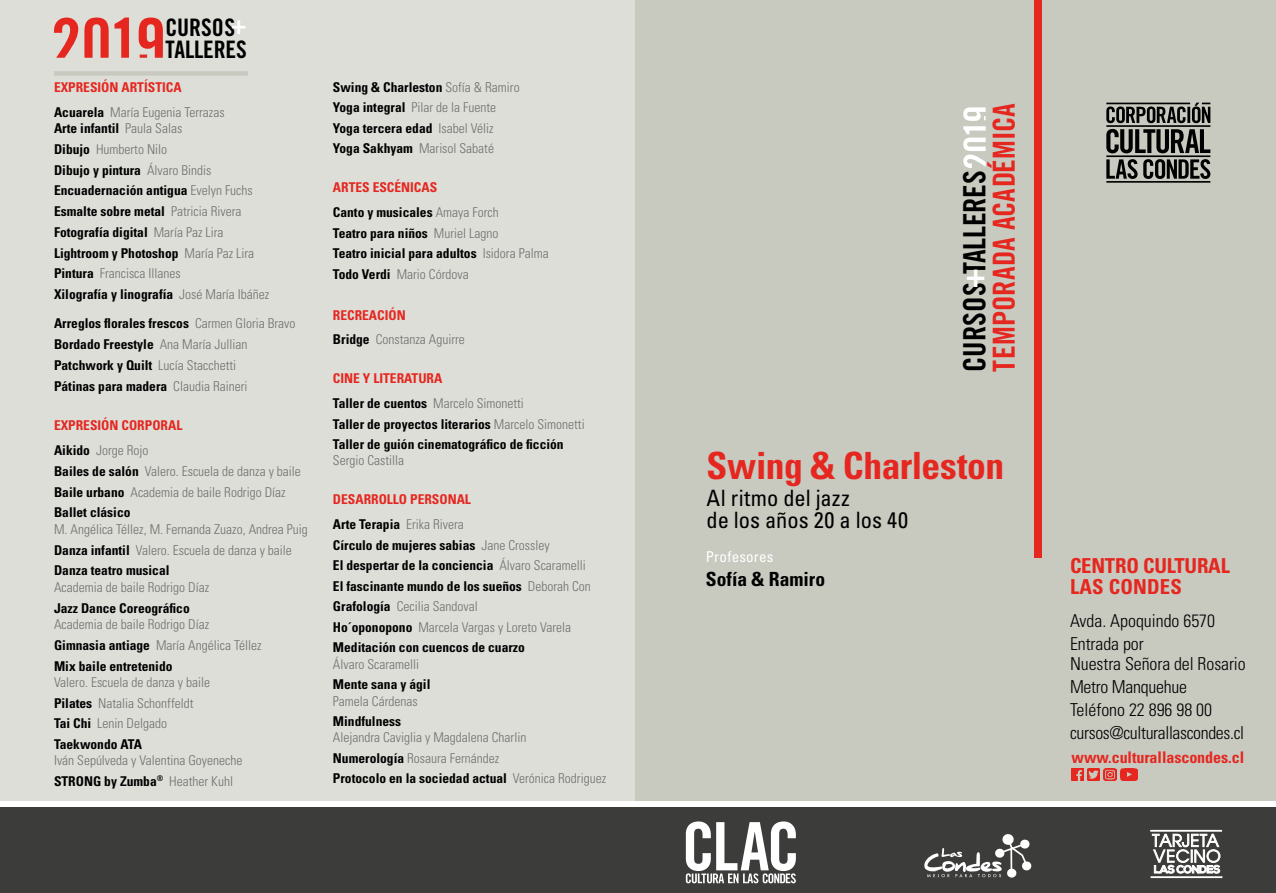
<style>
.page{position:relative;width:1276px;height:893px;background:#fff}
.page>*{position:absolute;margin:0;border:0;box-sizing:border-box;transform-origin:0 0}
.t1{font:700 condensed 37.5px "Univers LT Std";letter-spacing:-.01em;color:#e52720}
.t2{font:34.35px "Trade Gothic LT Std Bd Cn 20";color:#fff}
.t3{font:30.75px "Trade Gothic LT Std Bd Cn 20";letter-spacing:-.01em;color:#000}
.t4{font:30.3px "Trade Gothic LT Std Bd Cn 20";letter-spacing:.005em;color:#e52720}
.t5{font:26.85px "Trade Gothic LT Std Bd Cn 20";color:#fff}
.t6{font:24.15px/21.8px "Trade Gothic LT Std Bd Cn 20";letter-spacing:-.01em;color:#000}
.t7{font:condensed 22.5px/22.5px "Univers LT Std";color:#000}
.t8{font:700 condensed 20.7px/21px "Univers LT Std";letter-spacing:-.01em;color:#e52720}
.t9{font:700 condensed 19.5px "Univers LT Std";letter-spacing:.005em;color:#000}
.t10{font:300 condensed 17.85px/23px "Univers LT Std";letter-spacing:-.005em;color:#000}
.t11{font:700 condensed 16.05px "Univers LT Std";letter-spacing:-.005em;color:#e52720}
.t12{font:condensed 15px "Univers LT Std";letter-spacing:.015em;color:#fff}
.t13{font:700 condensed 13.5px/20.7px "Univers LT Std";color:#000}
.t14{font:300 condensed 13.5px/20.7px "Univers LT Std";color:#706f6f}
.t15{font:700 condensed 13.5px/25px "Univers LT Std";color:#e52720}
.s1{font-weight:700;color:#e52720}
.s2{font-weight:700;color:#000}
.s3{font-weight:300;color:#706f6f}
.s4{color:#000}
.s5{color:#e52720}
</style>
<div class="page">
<div style="left:0;top:0;width:635px;height:801px;background:#ddded8"></div>
<div style="left:0;top:807px;width:1276px;height:86px;background:#3c3c3b"></div>
<svg style="left:686px;top:821px;width:110px;height:62px"></svg>
<svg style="left:924px;top:834px;width:108px;height:44px"></svg>
<div style="left:635px;top:0;width:641px;height:801px;background:#c8c9bf"></div>
<svg style="left:1106px;top:129px;width:104px;height:24px"></svg>
<svg style="left:1106px;top:159px;width:104px;height:20px"></svg>
<svg style="left:1106px;top:103px;width:104px;height:20px"></svg>
<hr style="left:1106px;top:125px;width:104px;height:2px;background:#000">
<hr style="left:1106px;top:155px;width:104px;height:2px;background:#000">
<hr style="left:1106px;top:103px;width:84px;height:1px;background:#000">
<hr style="left:1106px;top:181px;width:104px;height:2px;background:#000">
<svg style="left:1151px;top:833px;width:69px;height:40px"></svg>
<hr style="left:1151px;top:877px;width:71px;height:1px;background:#fff">
<hr style="left:1150px;top:830px;width:71px;height:1px;background:#fff">
<svg style="left:963px;top:107px;width:22px;height:61px"></svg>
<svg style="left:54px;top:18px;width:109px;height:40px"></svg>
<div style="left:1034px;top:0;width:7px;height:558px;background:#e52720"></div>
<svg style="left:1071px;top:768px;width:45px;height:12px"></svg>
<img style="left:1120px;top:768px;width:17px;height:12px">
<div style="left:54px;top:71px;width:194px;height:5px;background:#c8c9bf"></div>
<h3 class="t6" style="left:165px;top:16px;width:83px">CURSOS<br>TALLERES</h3>
<h3 class="t5" style="left:231px;top:8px;width:18px">+</h3>
<p class="t14" style="left:54px;top:74px;width:172px;line-height:25px"><span class="s1">EXPRESIÓN ARTÍSTICA<br></span><span class="s2">Acuarela</span> María Eugenia Terrazas</p>
<p class="t13" style="left:54px;top:118px;width:217px">Arte infantil <span class="s3">Paula Salas<br></span>Dibujo <span class="s3">Humberto Nilo<br></span>Dibujo y pintura <span class="s3">Álvaro Bindis<br></span>Encuadernación antigua <span class="s3">Evelyn Fuchs<br></span>Esmalte sobre metal <span class="s3">Patricia Rivera<br></span>Fotografía digital <span class="s3">María Paz Lira<br></span>Lightroom y Photoshop <span class="s3">María Paz Lira<br></span>Pintura <span class="s3">Francisca Illanes<br></span>Xilografía y linografía <span class="s3">José María Ibáñez</span></p>
<p class="t13" style="left:54px;top:313px;width:243px">Arreglos florales frescos <span class="s3">Carmen Gloria Bravo </span>Bordado Freestyle <span class="s3">Ana María Jullian </span>Patchwork y Quilt <span class="s3">Lucía Stacchetti<br></span>Pátinas para madera <span class="s3">Claudia Raineri</span></p>
<p class="t15" style="left:54px;top:413px;width:130px">EXPRESIÓN CORPORAL<br><span class="s4">Aikido</span> <span class="s3">Jorge Rojo</span></p>
<p class="t14" style="left:54px;top:461px;width:248px"><span class="s2">Bailes de salón</span> Valero. Escuela de danza y baile<br><span class="s2">Baile urbano</span> Academia de baile Rodrigo Díaz<br><span class="s2">Ballet clásico</span></p>
<p class="t14" style="left:54px;top:519px;width:255px">M. Angélica Téllez, M. Fernanda Zuazo, Andrea Puig<br><span class="s2">Danza infantil</span> Valero. Escuela de danza y baile<br><span class="s2">Danza teatro musical</span></p>
<p class="t14" style="left:54px;top:577px;width:157px">Academia de baile Rodrigo Díaz</p>
<p class="t13" style="left:54px;top:597px;width:137px">Jazz Dance Coreográfico</p>
<p class="t14" style="left:54px;top:614px;width:209px">Academia de baile Rodrigo Díaz<br><span class="s2">Gimnasia antiage</span> María Angélica Téllez<br><span class="s2">Mix baile entretenido</span></p>
<p class="t14" style="left:54px;top:672px;width:158px">Valero. Escuela de danza y baile<br><span class="s2">Pilates</span> Natalia Schonffeldt<br><span class="s2">Tai Chi</span> Lenin Delgado<br><span class="s2">Taekwondo ATA</span></p>
<p class="t14" style="left:54px;top:750px;width:190px">Iván Sepúlveda y Valentina Goyeneche<br><span class="s2">STRONG by Zumba</span><sup>®</sup> Heather Kuhl</p>
<p class="t13" style="left:333px;top:77px;width:188px">Swing &amp; Charleston <span class="s3">Sofía &amp; Ramiro<br></span>Yoga integral <span class="s3">Pilar de la Fuente<br></span>Yoga tercera edad <span class="s3">Isabel Véliz<br></span>Yoga Sakhyam <span class="s3">Marisol Sabaté</span></p>
<p class="t13" style="left:333px;top:175px;width:167px;line-height:24.8px"><span class="s5">ARTES ESCÉNICAS<br></span>Canto y musicales <span class="s3">Amaya Forch</span></p>
<p class="t13" style="left:333px;top:222px;width:217px">Teatro para niños <span class="s3">Muriel Lagno<br></span>Teatro inicial para adultos <span class="s3">Isidora Palma<br></span>Todo Verdi <span class="s3">Mario Córdova</span></p>
<p class="t14" style="left:333px;top:303px;width:133px;line-height:24.8px"><span class="s1">RECREACIÓN<br></span><span class="s2">Bridge</span> Constanza Aguirre</p>
<p class="t14" style="left:333px;top:366px;width:192px;line-height:24.8px"><span class="s1">CINE Y LITERATURA<br></span><span class="s2">Taller de cuentos</span> Marcelo Simonetti</p>
<p class="t13" style="left:333px;top:414px;width:253px">Taller de proyectos literarios <span class="s3">Marcelo Simonetti<br></span>Taller de guión cinematográfico de ficción</p>
<p class="t14" style="left:333px;top:450px;width:73px">Sergio Castilla</p>
<p class="t15" style="left:333px;top:487px;width:140px">DESARROLLO PERSONAL<br><span class="s4">Arte Terapia</span> <span class="s3">Erika Rivera</span></p>
<p class="t13" style="left:333px;top:535px;width:259px">Círculo de mujeres sabias <span class="s3">Jane Crossley<br></span>El despertar de la conciencia <span class="s3">Álvaro Scaramelli </span>El fascinante mundo de los sueños <span class="s3">Deborah Con </span>Grafología <span class="s3">Cecilia Sandoval<br></span>Ho´oponopono <span class="s3">Marcela Vargas y Loreto Varela </span>Meditación con cuencos de cuarzo</p>
<p class="t14" style="left:333px;top:654px;width:88px">Álvaro Scaramelli</p>
<p class="t13" style="left:333px;top:674px;width:99px">Mente sana y ágil</p>
<p class="t14" style="left:333px;top:690px;width:86px">Pamela Cárdenas</p>
<p class="t13" style="left:333px;top:711px;width:70px">Mindfulness</p>
<p class="t14" style="left:333px;top:727px;width:275px">Alejandra Caviglia y Magdalena Charlin<br><span class="s2">Numerología</span> Rosaura Fernández<br><span class="s2">Protocolo en la sociedad actual</span> Verónica Rodriguez</p>
<h3 class="t4" style="left:985px;top:372px;width:270px;rotate:-90deg">TEMPORADA ACADÉMICA</h3>
<h3 class="t3" style="left:955px;top:372px;width:202px;rotate:-90deg">CURSOS TALLERES</h3>
<h2 class="t2" style="left:965px;top:253px;width:22px">+</h2>
<h1 class="t1" style="left:706px;top:443px;width:299px">Swing &amp; Charleston</h1>
<h3 class="t7" style="left:706px;top:486px;width:203px">Al ritmo del jazz<br>de los años 20 a los 40</h3>
<p class="t12" style="left:705px;top:547px;width:69px">Profesores</p>
<h3 class="t9" style="left:705px;top:567px;width:121px">Sofía &amp; Ramiro</h3>
<h3 class="t8" style="left:1070px;top:555px;width:161px">CENTRO CULTURAL<br>LAS CONDES</h3>
<h3 class="t10" style="left:1070px;top:610px;width:147px">Avda. Apoquindo 6570<br>Entrada por</h3>
<h3 class="t10" style="left:1070px;top:652px;width:177px">Nuestra Señora del Rosario<br>Metro Manquehue<br>Teléfono 22 896 98 00 cursos@culturallascondes.cl</h3>
<p class="t11" style="left:1071px;top:747px;width:174px">www.culturallascondes.cl</p>
</div>
